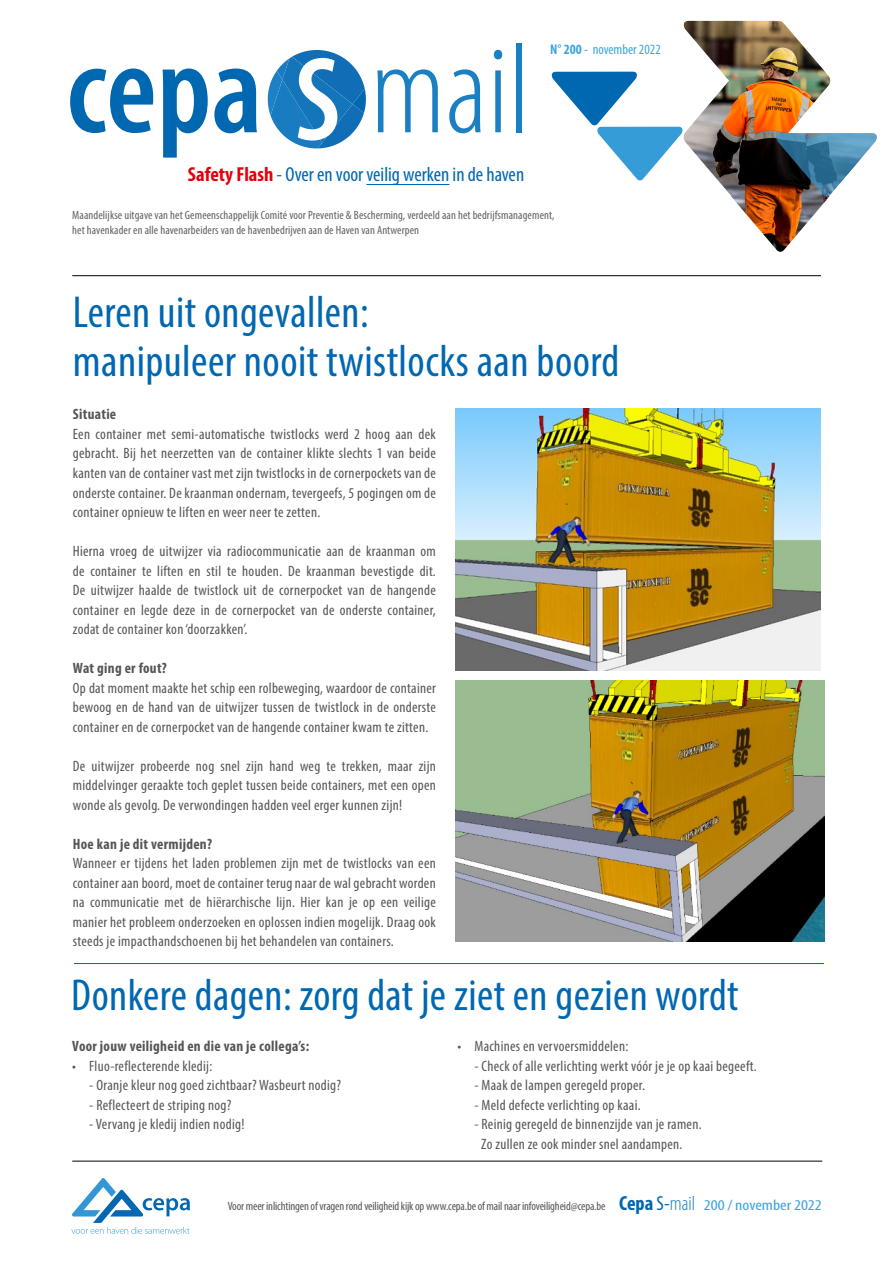
<style>
.page{position:relative;width:893px;height:1263px;background:#fff}
.page>*{position:absolute;margin:0;border:0;box-sizing:border-box;transform-origin:0 0}
.t1{font:condensed 45px/48.8px "Myriad Pro";letter-spacing:.01em;color:#0067b1}
.t2{font:condensed 20.25px "Myriad Pro";color:#0067b1}
.t3{font:condensed 15px/19.5px "Myriad Pro";letter-spacing:.02em;color:#565655;text-align:justify}
.t4{font:700 condensed 15px "Myriad Pro";letter-spacing:.02em;color:#565655}
.t5{font:condensed 14.1px "Myriad Pro";color:#41a4dc}
.t6{font:condensed 12px/14.4px "Myriad Pro";letter-spacing:.01em;color:#626261}
.t7{font:condensed 12px "Myriad Pro";letter-spacing:-.01em;color:#565655}
.s1{font-weight:700}
.s2{color:#369cd7}
.s3{font-weight:700;color:#e3000b}
.s4{font-weight:700;font-size:20.4px;color:#0067b1}
.s5{font-size:20.4px;color:#0067b1}
.s6{font-weight:300;font-size:20.4px;color:#1b7fc3}
.s7{font-size:15px;color:#41a4dc}
</style>
<div class="page">
<svg style="left:71px;top:1178px;width:119px;height:56px"></svg>
<hr style="left:72px;top:1161px;width:750px;height:1px;background:#000">
<img style="left:683px;top:21px;width:148px;height:231px">
<svg style="left:776px;top:133px;width:101px;height:63px"></svg>
<svg style="left:551px;top:72px;width:133px;height:108px"></svg>
<hr style="left:72px;top:275px;width:749px;height:1px;background:#000">
<hr style="left:366px;top:184px;width:83px;height:1px;background:#0067b1">
<svg style="left:268px;top:50px;width:98px;height:98px"></svg>
<svg style="left:70px;top:69px;width:83px;height:64px"></svg>
<svg style="left:163px;top:69px;width:45px;height:89px"></svg>
<svg style="left:214px;top:69px;width:43px;height:64px"></svg>
<svg style="left:377px;top:69px;width:61px;height:63px"></svg>
<svg style="left:449px;top:69px;width:32px;height:64px"></svg>
<svg style="left:494px;top:50px;width:8px;height:82px"></svg>
<div style="left:516px;top:43px;width:5px;height:89px;background:#1b7fc3"></div>
<img style="left:455px;top:408px;width:365px;height:262px">
<img style="left:456px;top:681px;width:368px;height:261px">
<hr style="left:74px;top:963px;width:750px;height:1px;background:#22599b">
<p class="t5" style="left:550px;top:40px;width:112px"><span class="s1">N° 200</span> <span class="s2">-</span> november 2022</p>
<h2 class="t2" style="left:188px;top:162px;width:338px"><span class="s3">Safety Flash</span> - Over en voor veilig werken in de haven</h2>
<p class="t6" style="left:72px;top:208px;width:484px">Maandelijkse uitgave van het Gemeenschappelijk Comité voor Preventie &amp; Bescherming, verdeeld aan het bedrijfsmanagement, het havenkader en alle havenarbeiders van de havenbedrijven aan de Haven van Antwerpen</p>
<h1 class="t1" style="left:73px;top:287px;width:548px">Leren uit ongevallen:<br>manipuleer nooit twistlocks aan boord</h1>
<p class="t4" style="left:73px;top:405px;width:45px">Situatie</p>
<p class="t3" style="left:73px;top:424px;width:364px">Een container met semi-automatische twistlocks werd 2 hoog aan dek gebracht. Bij het neerzetten van de container klikte slechts 1 van beide kanten van de container vast met zijn twistlocks in de cornerpockets van de onderste container. De kraanman ondernam, tevergeefs, 5 pogingen om de container opnieuw te liften en weer neer te zetten.</p>
<p class="t3" style="left:73px;top:541px;width:364px">Hierna vroeg de uitwijzer via radiocommunicatie aan de kraanman om de container te liften en stil te houden. De kraanman bevestigde dit.<br>De uitwijzer haalde de twistlock uit de cornerpocket van de hangende container en legde deze in de cornerpocket van de onderste container, zodat de container kon ‘doorzakken’.</p>
<p class="t4" style="left:73px;top:659px;width:96px">Wat ging er fout?</p>
<p class="t3" style="left:73px;top:678px;width:365px">Op dat moment maakte het schip een rolbeweging, waardoor de container bewoog en de hand van de uitwijzer tussen de twistlock in de onderste container en de cornerpocket van de hangende container kwam te zitten.</p>
<p class="t3" style="left:73px;top:756px;width:365px">De uitwijzer probeerde nog snel zijn hand weg te trekken, maar zijn middelvinger geraakte toch geplet tussen beide containers, met een open wonde als gevolg. De verwondingen hadden veel erger kunnen zijn!</p>
<p class="t4" style="left:73px;top:834px;width:141px">Hoe kan je dit vermijden?</p>
<p class="t3" style="left:73px;top:853px;width:364px">Wanneer er tijdens het laden problemen zijn met de twistlocks van een container aan boord, moet de container terug naar de wal gebracht worden na communicatie met de hiërarchische lijn. Hier kan je op een veilige manier het probleem onderzoeken en oplossen indien mogelijk. Draag ook steeds je impacthandschoenen bij het behandelen van containers.</p>
<h1 class="t1" style="left:71px;top:970px;width:669px">Donkere dagen: zorg dat je ziet en gezien wordt</h1>
<p class="t4" style="left:72px;top:1037px;width:238px">Voor jouw veiligheid en die van je collega’s:</p>
<p class="t3" style="left:72px;top:1056px;width:142px">• Fluo-reflecterende kledij:</p>
<p class="t3" style="left:89px;top:1075px;width:253px">- Oranje kleur nog goed zichtbaar? Wasbeurt nodig?</p>
<p class="t3" style="left:89px;top:1095px;width:144px">- Reflecteert de striping nog?</p>
<p class="t3" style="left:89px;top:1114px;width:157px">- Vervang je kledij indien nodig!</p>
<p class="t3" style="left:457px;top:1036px;width:172px">• Machines en vervoersmiddelen:</p>
<p class="t3" style="left:474px;top:1056px;width:284px">- Check of alle verlichting werkt vóór je je op kaai begeeft.</p>
<p class="t3" style="left:474px;top:1075px;width:172px">- Maak de lampen geregeld proper.</p>
<p class="t3" style="left:474px;top:1095px;width:168px">- Meld defecte verlichting op kaai.</p>
<p class="t3" style="left:481px;top:1114px;width:222px;text-indent:-7px">- Reinig geregeld de binnenzijde van je ramen.<br>Zo zullen ze ook minder snel aandampen.</p>
<p class="t7" style="left:228px;top:1199px;width:596px">Voor meer inlichtingen of vragen rond veiligheid kijk op www.cepa.be of mail naar infoveiligheid@cepa.be <span class="s4">Cepa</span> <span class="s5">S-</span><span class="s6">mail</span> <span class="s7">200 / november 2022</span></p>
</div>
